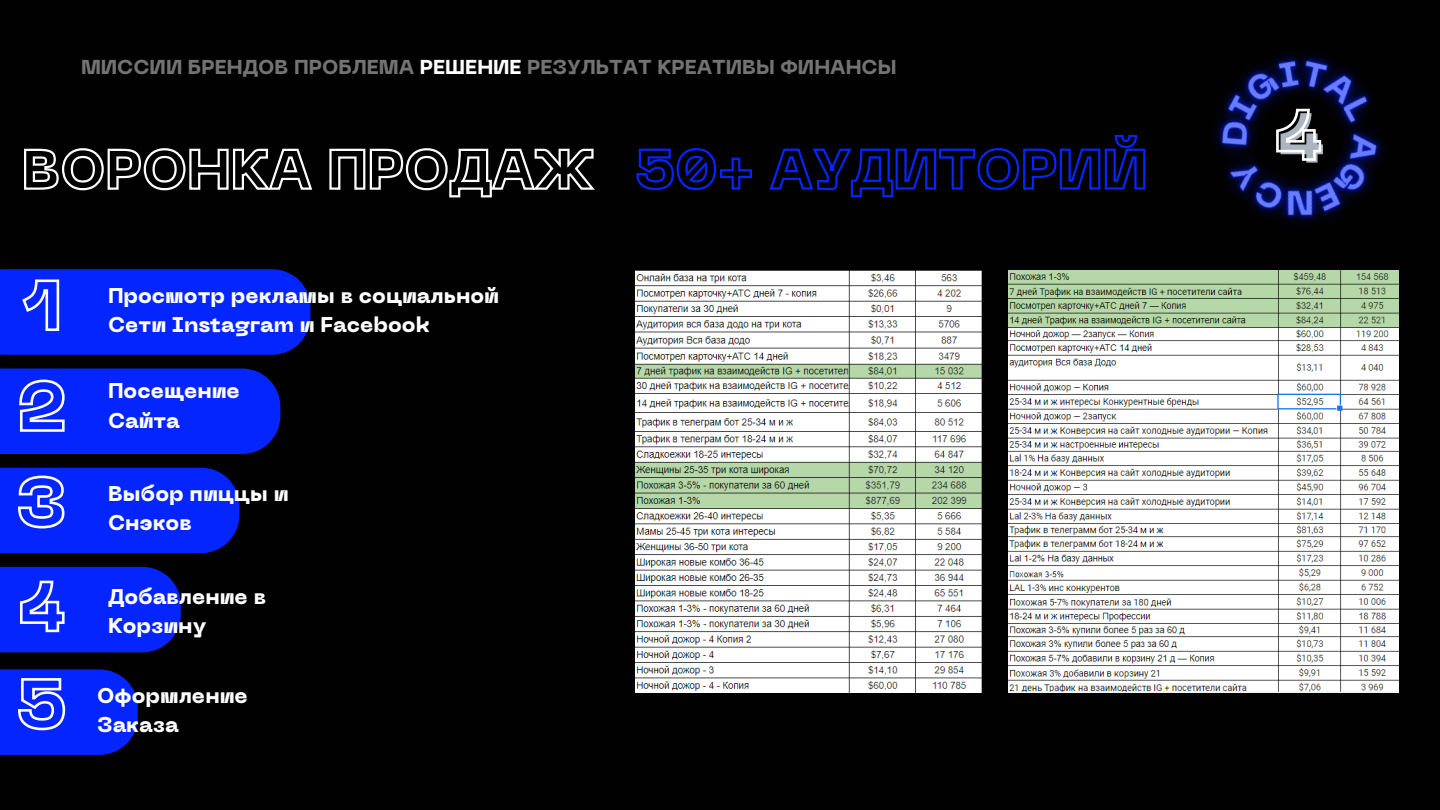
<style>
.page{position:relative;width:1440px;height:810px;background:#020101}
.page>*{position:absolute;margin:0;border:0;box-sizing:border-box;transform-origin:0 0}
.t1{font:800 70.1px "PP Neue Machina";color:#acb4bf}
.t2{font:800 21.2px/29.4px "PP Neue Machina";color:#fff}
.t3{font:800 20px "PP Neue Machina";color:#737373}
.s1{color:#fff}
</style>
<div class="page">
<img style="left:1009px;top:271px;width:389px;height:421px">
<img style="left:635px;top:271px;width:347px;height:421px">
<div style="left:0;top:369px;width:280px;height:85px;background:#0525ff"></div>
<svg style="left:0;top:468px;width:239px;height:85px;background:#0e2bf7"></svg>
<svg style="left:0;top:567px;width:181px;height:85px;background:#0e2bf4"></svg>
<svg style="left:0;top:669px;width:138px;height:86px;background:#1431f0"></svg>
<svg style="left:0;top:269px;width:310px;height:86px;background:#0927f8"></svg>
<svg style="left:24px;top:148px;width:571px;height:50px"></svg>
<svg style="left:636px;top:134px;width:510px;height:64px"></svg>
<img style="left:1159px;top:54px;width:240px;height:225px">
<svg style="left:1275px;top:107px;width:48px;height:55px"></svg>
<p class="t3" style="left:81px;top:59px;width:817px">МИССИИ БРЕНДОВ ПРОБЛЕМА <span class="s1">РЕШЕНИЕ</span> РЕЗУЛЬТАТ КРЕАТИВЫ ФИНАНСЫ</p>
<p class="t2" style="left:108px;top:282px;width:392px">Просмотр рекламы в социальной<br>Сети Instagram и Facebook</p>
<p class="t2" style="left:108px;top:378px;width:133px">Посещение<br>Сайта</p>
<p class="t2" style="left:108px;top:481px;width:182px">Выбор пиццы и<br>Снэков</p>
<p class="t2" style="left:108px;top:584px;width:160px">Добавление в<br>Корзину</p>
<p class="t2" style="left:97px;top:683px;width:152px">Оформление<br>Заказа</p>
<h1 class="t1" style="left:1277px;top:111px;width:50px">4</h1>
</div>
